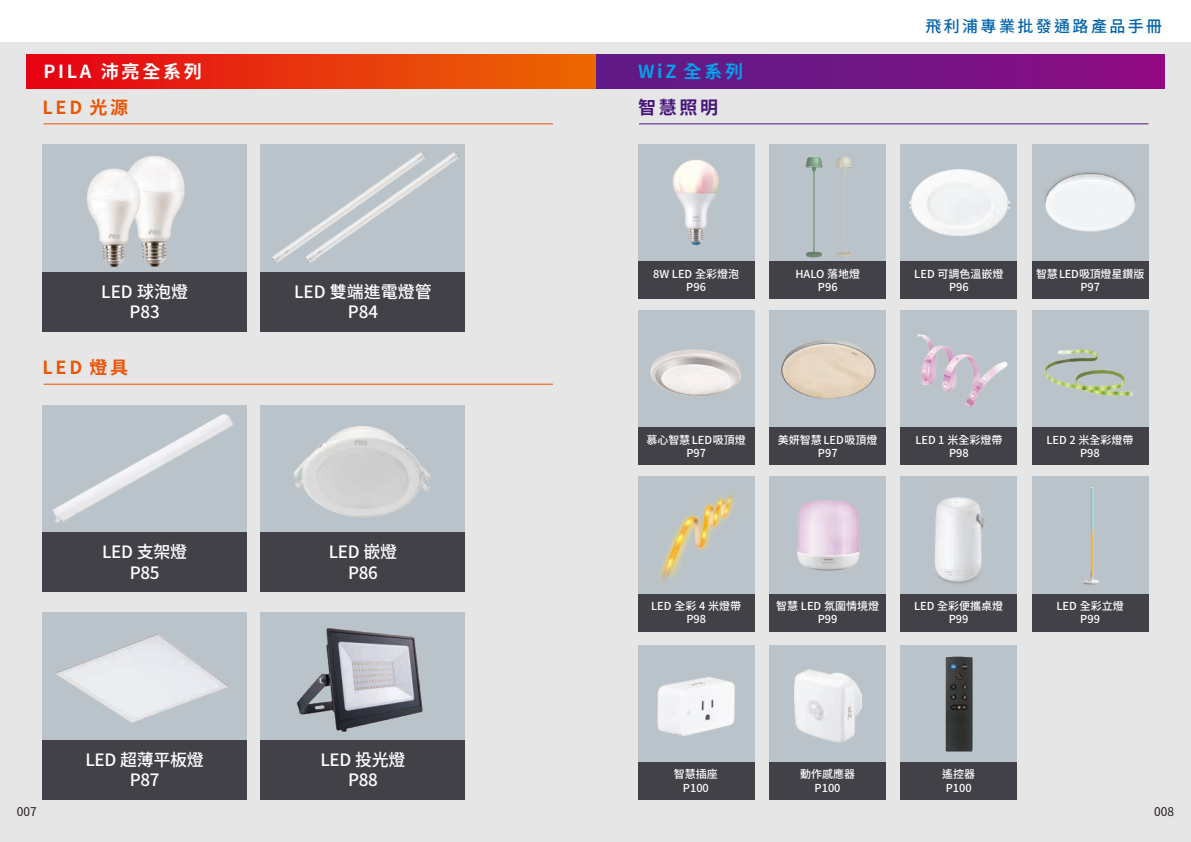
<style>
.page{position:relative;width:1191px;height:842px;background:#fff}
.page>*{position:absolute;margin:0;border:0;box-sizing:border-box;transform-origin:0 0}
.t1{font:700 18px "Source Han Sans TW";letter-spacing:.15em;color:#ea5506}
.t2{font:700 18px "Source Han Sans TW";letter-spacing:.15em;color:#fff}
.t3{font:700 18px "Source Han Sans TW";letter-spacing:.15em;color:#00a1e9}
.t4{font:700 18px "Source Han Sans TW";color:#47167b}
.t5{font:500 17px/20.4px "Source Han Sans TW";letter-spacing:-.02em;color:#fff;text-align:center}
.t6{font:500 17px/20.4px "Source Han Sans TW";color:#fff;text-align:center}
.t7{font:500 16px "Source Han Sans TW";letter-spacing:.15em;color:#0063ab}
.t8{font:12px "Source Han Sans TW";color:#231916}
.t9{font:500 11px/13.2px "Source Han Sans TW";color:#fff;text-align:center}
.t10{font:500 11px/13.2px "Source Han Sans TW";letter-spacing:-.03em;color:#fff;text-align:center}
</style>
<div class="page">
<div style="left:0;top:43px;width:1191px;height:799px;background:#e6e6e7"></div>
<div style="left:595px;top:55px;width:569px;height:33px;background:linear-gradient(to right,#5a1c86,#8e0d84)"></div>
<div style="left:26px;top:55px;width:569px;height:33px;background:linear-gradient(to right,#e50017,#eb6903)"></div>
<hr style="left:44px;top:123px;width:509px;height:1px;background:#ea5506">
<hr style="left:639px;top:123px;width:509px;height:1px;background:#47167b">
<hr style="left:44px;top:384px;width:509px;height:1px;background:#ea5506">
<div style="left:43px;top:144px;width:204px;height:128px;background:#bac3c9"></div>
<div style="left:43px;top:272px;width:204px;height:60px;background:#424147"></div>
<img style="left:132px;top:156px;width:53px;height:111px">
<img style="left:87px;top:166px;width:56px;height:101px">
<div style="left:43px;top:405px;width:204px;height:127px;background:#bac3c9"></div>
<div style="left:43px;top:532px;width:204px;height:60px;background:#424147"></div>
<img style="left:53px;top:414px;width:180px;height:109px">
<div style="left:261px;top:405px;width:204px;height:127px;background:#bac3c9"></div>
<div style="left:261px;top:532px;width:204px;height:60px;background:#424147"></div>
<img style="left:293px;top:426px;width:138px;height:92px">
<div style="left:261px;top:144px;width:204px;height:128px;background:#bac3c9"></div>
<div style="left:261px;top:272px;width:204px;height:60px;background:#424147"></div>
<img style="left:272px;top:237px;width:29px;height:26px">
<img style="left:301px;top:152px;width:158px;height:111px">
<div style="left:261px;top:612px;width:204px;height:128px;background:#bac3c9"></div>
<div style="left:261px;top:740px;width:204px;height:59px;background:#424147"></div>
<img style="left:296px;top:628px;width:127px;height:104px">
<div style="left:43px;top:612px;width:204px;height:128px;background:#bac3c9"></div>
<div style="left:43px;top:740px;width:204px;height:59px;background:#424147"></div>
<img style="left:56px;top:633px;width:172px;height:90px">
<div style="left:638px;top:144px;width:116px;height:118px;background:#bac3c9"></div>
<div style="left:638px;top:262px;width:116px;height:37px;background:#424147"></div>
<img style="left:672px;top:160px;width:48px;height:86px">
<div style="left:769px;top:144px;width:117px;height:118px;background:#bac3c9"></div>
<div style="left:769px;top:262px;width:117px;height:37px;background:#424147"></div>
<img style="left:849px;top:157px;width:4px;height:100px">
<img style="left:805px;top:157px;width:44px;height:101px">
<div style="left:1032px;top:144px;width:116px;height:118px;background:#bac3c9"></div>
<div style="left:1032px;top:262px;width:116px;height:37px;background:#424147"></div>
<img style="left:1045px;top:172px;width:91px;height:60px">
<div style="left:1032px;top:310px;width:116px;height:118px;background:#bac3c9"></div>
<div style="left:1032px;top:428px;width:116px;height:37px;background:#424147"></div>
<img style="left:1044px;top:349px;width:89px;height:47px">
<div style="left:900px;top:310px;width:117px;height:118px;background:#bac3c9"></div>
<div style="left:900px;top:428px;width:117px;height:37px;background:#424147"></div>
<img style="left:917px;top:334px;width:91px;height:74px">
<div style="left:769px;top:310px;width:117px;height:118px;background:#bac3c9"></div>
<div style="left:769px;top:428px;width:117px;height:37px;background:#424147"></div>
<img style="left:781px;top:340px;width:95px;height:59px">
<div style="left:638px;top:310px;width:116px;height:118px;background:#bac3c9"></div>
<div style="left:638px;top:428px;width:116px;height:37px;background:#424147"></div>
<img style="left:650px;top:349px;width:92px;height:47px">
<div style="left:900px;top:144px;width:117px;height:118px;background:#bac3c9"></div>
<div style="left:900px;top:262px;width:117px;height:37px;background:#424147"></div>
<img style="left:909px;top:170px;width:100px;height:66px">
<div style="left:638px;top:477px;width:116px;height:117px;background:#bac3c9"></div>
<div style="left:638px;top:594px;width:116px;height:37px;background:#424147"></div>
<img style="left:660px;top:492px;width:75px;height:89px">
<div style="left:1032px;top:477px;width:116px;height:117px;background:#bac3c9"></div>
<div style="left:1032px;top:594px;width:116px;height:37px;background:#424147"></div>
<img style="left:1083px;top:487px;width:17px;height:98px">
<div style="left:900px;top:477px;width:117px;height:117px;background:#bac3c9"></div>
<div style="left:900px;top:594px;width:117px;height:37px;background:#424147"></div>
<img style="left:934px;top:497px;width:51px;height:87px">
<div style="left:769px;top:477px;width:117px;height:117px;background:#bac3c9"></div>
<div style="left:769px;top:594px;width:117px;height:37px;background:#424147"></div>
<img style="left:797px;top:500px;width:63px;height:71px">
<div style="left:769px;top:645px;width:117px;height:117px;background:#bac3c9"></div>
<div style="left:769px;top:762px;width:117px;height:37px;background:#424147"></div>
<img style="left:794px;top:670px;width:67px;height:72px">
<div style="left:638px;top:645px;width:116px;height:117px;background:#bac3c9"></div>
<div style="left:638px;top:762px;width:116px;height:37px;background:#424147"></div>
<img style="left:657px;top:676px;width:78px;height:60px">
<div style="left:900px;top:645px;width:117px;height:117px;background:#bac3c9"></div>
<div style="left:900px;top:762px;width:117px;height:37px;background:#424147"></div>
<img style="left:945px;top:656px;width:28px;height:96px">
<h1 class="t2" style="left:44px;top:61px;width:160px">PILA 沛亮全系列</h1>
<h1 class="t3" style="left:638px;top:61px;width:106px">WiZ 全系列</h1>
<h1 class="t1" style="left:43px;top:97px;width:87px">LED 光源</h1>
<h1 class="t4" style="left:638px;top:97px;width:82px">智慧照明</h1>
<h3 class="t7" style="left:925px;top:17px;width:238px">飛利浦專業批發通路產品手冊</h3>
<h2 class="t6" style="left:101px;top:282px;width:88px">LED 球泡燈<br>P83</h2>
<h1 class="t1" style="left:43px;top:357px;width:87px">LED 燈具</h1>
<h2 class="t6" style="left:294px;top:282px;width:139px">LED 雙端進電燈管<br>P84</h2>
<h2 class="t5" style="left:102px;top:542px;width:87px">LED 支架燈<br>P85</h2>
<h2 class="t5" style="left:329px;top:542px;width:70px">LED 嵌燈<br>P86</h2>
<h2 class="t5" style="left:85px;top:750px;width:120px">LED 超薄平板燈<br>P87</h2>
<h2 class="t5" style="left:320px;top:750px;width:87px">LED 投光燈<br>P88</h2>
<p class="t9" style="left:653px;top:267px;width:87px">8W LED 全彩燈泡<br>P96</p>
<p class="t9" style="left:795px;top:267px;width:66px">HALO 落地燈<br>P96</p>
<p class="t10" style="left:1036px;top:267px;width:109px">智慧 LED吸頂燈星鑽版<br>P97</p>
<p class="t9" style="left:914px;top:267px;width:91px">LED 可調色溫嵌燈<br>P96</p>
<p class="t9" style="left:646px;top:433px;width:101px">慕心智慧 LED吸頂燈<br>P97</p>
<p class="t9" style="left:778px;top:433px;width:101px">美妍智慧 LED吸頂燈<br>P97</p>
<p class="t9" style="left:915px;top:433px;width:88px">LED 1 米全彩燈帶<br>P98</p>
<p class="t9" style="left:1046px;top:433px;width:88px">LED 2 米全彩燈帶<br>P98</p>
<p class="t9" style="left:651px;top:600px;width:91px">LED 全彩 4 米燈帶<br>P98</p>
<p class="t9" style="left:1056px;top:600px;width:69px">LED 全彩立燈<br>P99</p>
<p class="t9" style="left:776px;top:600px;width:104px">智慧 LED 氛圍情境燈<br>P99</p>
<p class="t9" style="left:914px;top:600px;width:91px">LED 全彩便攜桌燈<br>P99</p>
<p class="t9" style="left:800px;top:768px;width:56px">動作感應器<br>P100</p>
<p class="t9" style="left:674px;top:768px;width:45px">智慧插座<br>P100</p>
<p class="t9" style="left:942px;top:768px;width:34px">遙控器<br>P100</p>
<p class="t8" style="left:17px;top:804px;width:21px">007</p>
<p class="t8" style="left:1154px;top:804px;width:21px">008</p>
</div>
